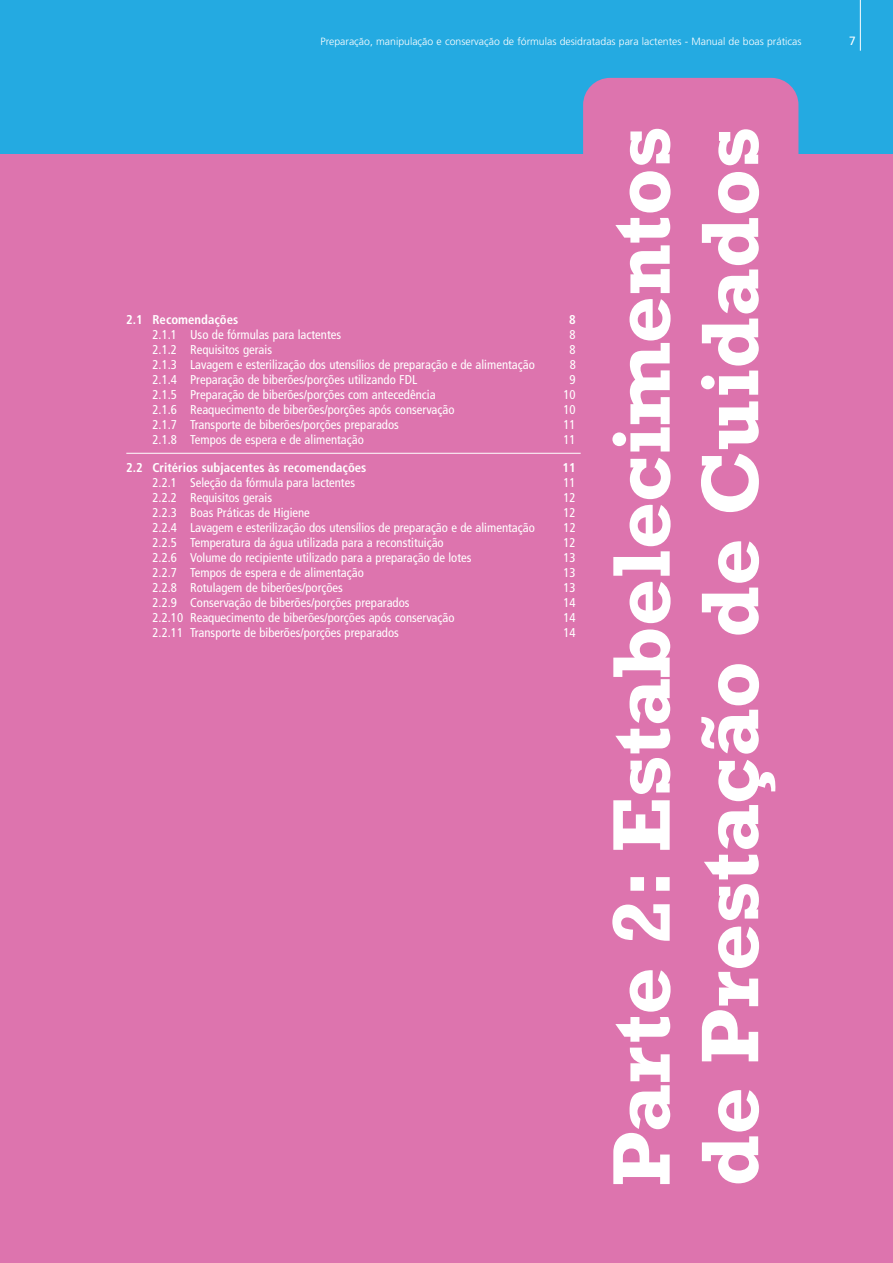
<style>
.page{position:relative;width:893px;height:1263px;background:#dd74ae}
.page>*{position:absolute;margin:0;border:0;box-sizing:border-box;transform-origin:0 0}
.t1{font:700 82.95px/88.5px "Rockwell";color:#fff}
.t2{font:condensed 12.75px "Frutiger";color:#fff}
.t3{font:700 condensed 12.75px "Frutiger";color:#fff}
.t4{font:12px "Frutiger";color:#fff}
.t5{font:300 10.5px "Frutiger";color:#fff}
</style>
<div class="page">
<hr style="left:126px;top:453px;width:455px;height:1px;background:#fff">
<div style="left:0;top:0;width:893px;height:154px;background:#24aae1"></div>
<div style="left:583px;top:78px;width:215px;height:235px;background:#dd74ae;border-radius:27px"></div>
<hr style="left:860px;top:0;width:1px;height:51px;background:#fff">
<p class="t5" style="left:321px;top:38px;width:482px">Preparação, manipulação e conservação de fórmulas desidratadas para lactentes - Manual de boas práticas</p>
<p class="t4" style="left:849px;top:36px;width:8px">7</p>
<p class="t3" style="left:126px;top:315px;width:113px">2.1 Recomendações</p>
<p class="t3" style="left:569px;top:315px;width:8px">8</p>
<p class="t2" style="left:153px;top:330px;width:190px">2.1.1 Uso de fórmulas para lactentes</p>
<p class="t2" style="left:570px;top:330px;width:8px">8</p>
<p class="t2" style="left:153px;top:345px;width:121px">2.1.2 Requisitos gerais</p>
<p class="t2" style="left:570px;top:345px;width:8px">8</p>
<p class="t2" style="left:153px;top:360px;width:384px">2.1.3 Lavagem e esterilização dos utensílios de preparação e de alimentação</p>
<p class="t2" style="left:570px;top:360px;width:8px">8</p>
<p class="t2" style="left:153px;top:375px;width:266px">2.1.4 Preparação de biberões/porções utilizando FDL</p>
<p class="t2" style="left:570px;top:375px;width:8px">9</p>
<p class="t2" style="left:153px;top:390px;width:285px">2.1.5 Preparação de biberões/porções com antecedência</p>
<p class="t2" style="left:563px;top:390px;width:14px">10</p>
<p class="t2" style="left:153px;top:405px;width:303px">2.1.6 Reaquecimento de biberões/porções após conservação</p>
<p class="t2" style="left:563px;top:405px;width:14px">10</p>
<p class="t2" style="left:153px;top:420px;width:248px">2.1.7 Transporte de biberões/porções preparados</p>
<p class="t2" style="left:563px;top:420px;width:14px">11</p>
<p class="t2" style="left:153px;top:435px;width:213px">2.1.8 Tempos de espera e de alimentação</p>
<p class="t2" style="left:563px;top:435px;width:14px">11</p>
<p class="t3" style="left:126px;top:462px;width:242px">2.2 Critérios subjacentes às recomendações</p>
<p class="t3" style="left:562px;top:462px;width:15px">11</p>
<p class="t2" style="left:153px;top:477px;width:204px">2.2.1 Seleção da fórmula para lactentes</p>
<p class="t2" style="left:563px;top:477px;width:14px">11</p>
<p class="t2" style="left:153px;top:492px;width:121px">2.2.2 Requisitos gerais</p>
<p class="t2" style="left:563px;top:492px;width:14px">12</p>
<p class="t2" style="left:153px;top:507px;width:159px">2.2.3 Boas Práticas de Higiene</p>
<p class="t2" style="left:563px;top:507px;width:14px">12</p>
<p class="t2" style="left:153px;top:522px;width:384px">2.2.4 Lavagem e esterilização dos utensílios de preparação e de alimentação</p>
<p class="t2" style="left:564px;top:522px;width:14px">12</p>
<p class="t2" style="left:153px;top:537px;width:293px">2.2.5 Temperatura da água utilizada para a reconstituição</p>
<p class="t2" style="left:563px;top:537px;width:14px">12</p>
<p class="t2" style="left:153px;top:552px;width:320px">2.2.6 Volume do recipiente utilizado para a preparação de lotes</p>
<p class="t2" style="left:563px;top:552px;width:14px">13</p>
<p class="t2" style="left:153px;top:567px;width:213px">2.2.7 Tempos de espera e de alimentação</p>
<p class="t2" style="left:563px;top:567px;width:14px">13</p>
<p class="t2" style="left:153px;top:582px;width:192px">2.2.8 Rotulagem de biberões/porções</p>
<p class="t2" style="left:563px;top:582px;width:14px">13</p>
<p class="t2" style="left:153px;top:597px;width:259px">2.2.9 Conservação de biberões/porções preparados</p>
<p class="t2" style="left:563px;top:597px;width:14px">14</p>
<p class="t2" style="left:153px;top:612px;width:303px">2.2.10 Reaquecimento de biberões/porções após conservação</p>
<p class="t2" style="left:563px;top:612px;width:14px">14</p>
<p class="t2" style="left:153px;top:627px;width:248px">2.2.11 Transporte de biberões/porções preparados</p>
<p class="t2" style="left:563px;top:627px;width:14px">14</p>
<h1 class="t1" style="left:606px;top:1186px;width:1062px;rotate:-90deg">Parte 2: Estabelecimentos de Prestação de Cuidados</h1>
</div>
